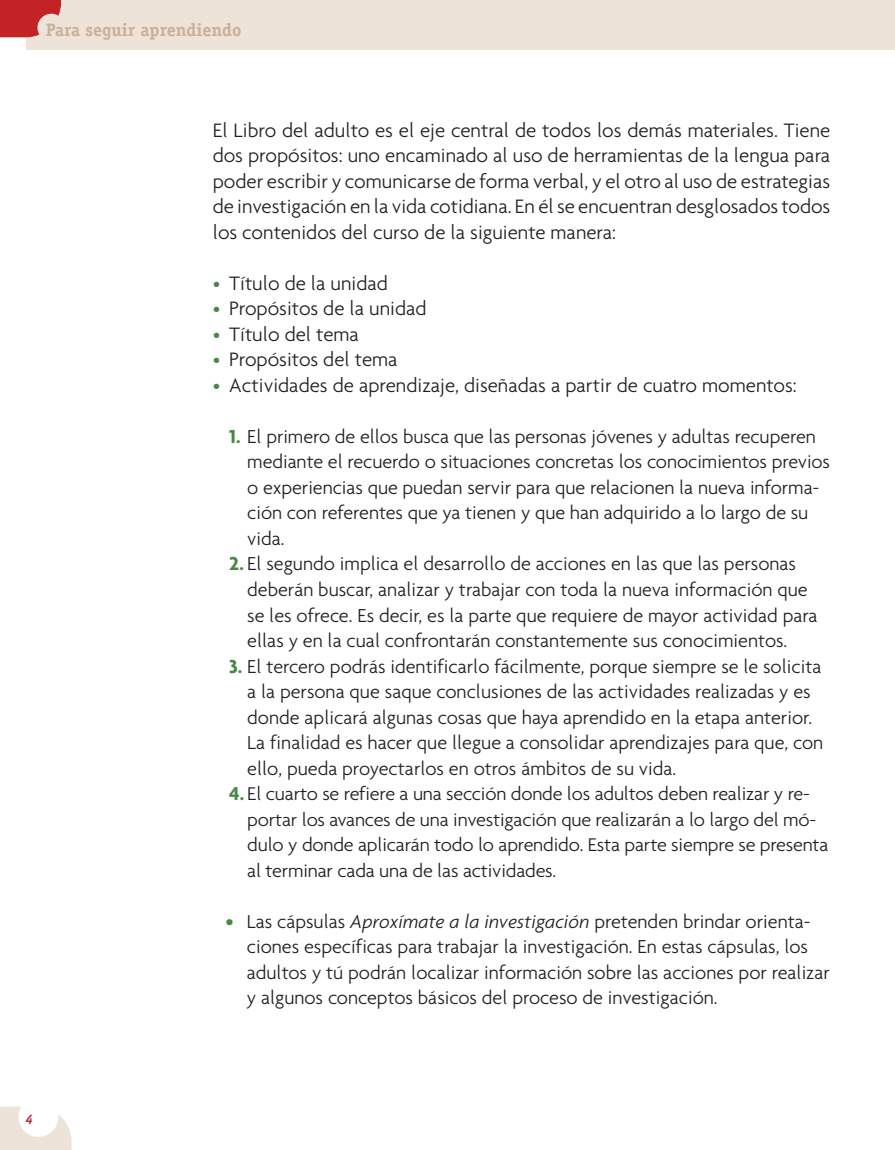
<style>
.page{position:relative;width:895px;height:1150px;background:#fff}
.page>*{position:absolute;margin:0;border:0;box-sizing:border-box;transform-origin:0 0}
.t1{font:300 21px/25.5px "Agenda";color:#231f20;text-align:justify}
.t2{font:300 20.25px/25.5px "Agenda";color:#231f20}
.t3{font:300 19.8px/25.5px "Agenda";letter-spacing:-.01em;color:#231f20}
.t4{font:700 18px "Officina Serif";color:#cab098}
.t5{font:italic 700 13.5px "Officina Serif";color:#b1243e}
.s1{font-size:20.25px;color:#498844}
.s2{font-weight:700;color:#498844}
.s3{font-weight:700;font-size:20.25px;color:#498844}
.s4{font-weight:500;font-size:21px;color:#498844}
.s5{font-style:italic}
</style>
<div class="page">
<div style="left:26px;top:0;width:868px;height:49px;background:#ede3d9"></div>
<svg style="left:0;top:0;width:61px;height:37px"></svg>
<svg style="left:0;top:1106px;width:72px;height:44px"></svg>
<p class="t4" style="left:46px;top:18px;width:197px">Para seguir aprendiendo</p>
<p class="t1" style="left:213px;top:117px;width:619px">El Libro del adulto es el eje central de todos los demás materiales. Tiene dos propósitos: uno encaminado al uso de herramientas de la lengua para poder escribir y comunicarse de forma verbal, y el otro al uso de estrategias de investigación en la vida cotidiana. En él se encuentran desglosados todos los contenidos del curso de la siguiente manera:</p>
<p class="t1" style="left:213px;top:270px;width:177px"><span class="s1">•</span> Título de la unidad</p>
<p class="t1" style="left:213px;top:295px;width:215px"><span class="s1">•</span> Propósitos de la unidad</p>
<p class="t1" style="left:213px;top:321px;width:148px"><span class="s1">•</span> Título del tema</p>
<p class="t1" style="left:213px;top:346px;width:186px"><span class="s1">•</span> Propósitos del tema</p>
<p class="t1" style="left:213px;top:372px;width:585px"><span class="s1">•</span> Actividades de aprendizaje, diseñadas a partir de cuatro momentos:</p>
<p class="t2" style="left:247px;top:423px;width:584px;text-indent:-18px"><span class="s2">1.</span> El primero de ellos busca que las personas jóvenes y adultas recuperen mediante el recuerdo o situaciones concretas los conocimientos previos o experiencias que puedan servir para que relacionen la nueva informa&shy;ción con referentes que ya tienen y que han adquirido a lo largo de su vida.</p>
<p class="t2" style="left:247px;top:551px;width:571px;text-indent:-18px"><span class="s2">2.</span> El segundo implica el desarrollo de acciones en las que las personas deberán buscar, analizar y trabajar con toda la nueva información que se les ofrece. Es decir, es la parte que requiere de mayor actividad para ellas y en la cual confrontarán constantemente sus conocimientos.</p>
<p class="t2" style="left:247px;top:652px;width:577px;text-indent:-18px"><span class="s2">3.</span> El tercero podrás identificarlo fácilmente, porque siempre se le solicita a la persona que saque conclusiones de las actividades realizadas y es donde aplicará algunas cosas que haya aprendido en la etapa anterior.<br>La finalidad es hacer que llegue a consolidar aprendizajes para que, con ello, pueda proyectarlos en otros ámbitos de su vida.</p>
<p class="t3" style="left:247px;top:780px;width:582px;text-indent:-18px"><span class="s3">4.</span> El cuarto se refiere a una sección donde los adultos deben realizar y re&shy;portar los avances de una investigación que realizarán a lo largo del mó&shy;dulo y donde aplicarán todo lo aprendido. Esta parte siempre se presenta al terminar cada una de las actividades.</p>
<p class="t2" style="left:247px;top:908px;width:584px;text-indent:-21px"><span class="s4">•</span> Las cápsulas <span class="s5">Aproxímate a la investigación</span> pretenden brindar orienta&shy;ciones específicas para trabajar la investigación. En estas cápsulas, los adultos y tú podrán localizar información sobre las acciones por realizar y algunos conceptos básicos del proceso de investigación.</p>
<p class="t5" style="left:26px;top:1111px;width:9px">4</p>
</div>
